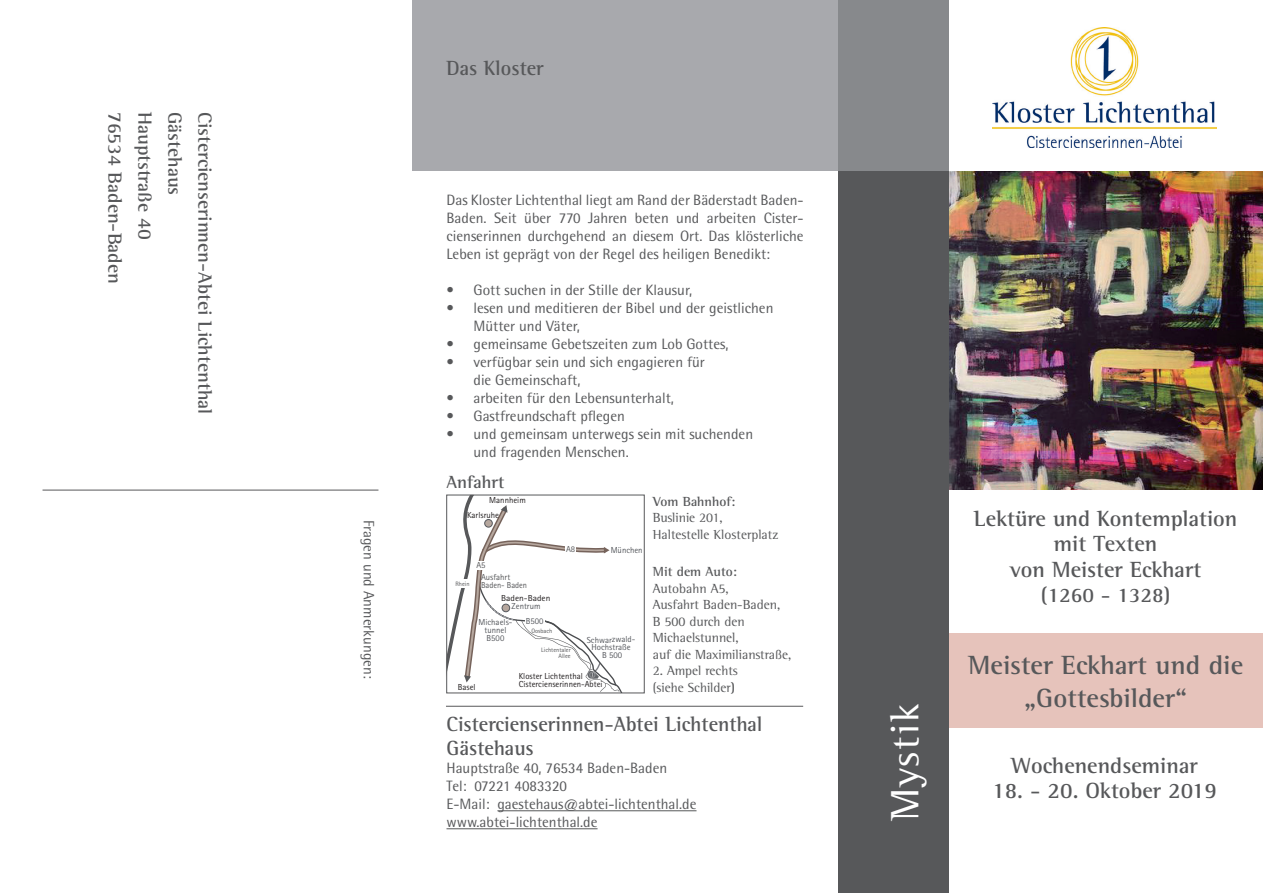
<style>
.page{position:relative;width:1263px;height:893px;background:#fff}
.page>*{position:absolute;margin:0;border:0;box-sizing:border-box;transform-origin:0 0}
.t1{font:40.5px "Rotis Semi Serif";letter-spacing:.05em;color:#fff}
.t2{font:700 27px/33px "Rotis Semi Serif";color:#57585a;text-align:center}
.t3{font:700 22.5px/25.5px "Rotis Semi Serif";color:#57585a;text-align:center}
.t4{font:700 21px/24px "Rotis Semi Serif";color:#57585a}
.t5{font:700 19.5px "Rotis Semi Serif";color:#57585a}
.t6{font:700 18px "Rotis Semi Serif";color:#57585a}
.t7{font:15px/18px "Rotis Semi Sans";color:#57585a}
.t8{font:13.5px/16.5px "Rotis Semi Serif";color:#57585a}
.t9{font:700 13.5px "Rotis Semi Serif";color:#57585a}
.t10{font:8.7px/7.9px "Rotis Sans Serif";color:#231f20}
.t11{font:8.7px/7.9px "Rotis Sans Serif";color:#55585d;text-align:center}
.t12{font:8.7px/7.9px "Rotis Sans Serif";color:#57585a}
.t13{font:8.7px "Rotis Sans Serif";color:#231f20;scale:1.07 1}
.t14{font:6.3px/5.4px "Rotis Sans Serif";color:#57585a;text-align:right}
.s1{font-weight:700}
</style>
<div class="page">
<div style="left:948px;top:634px;width:315px;height:94px;background:#e6c3bb"></div>
<div style="left:412px;top:0;width:426px;height:170px;background:#a8a9ad"></div>
<img style="left:948px;top:170px;width:315px;height:320px">
<hr style="left:497px;top:810px;width:199px;height:1px;background:#57585a">
<hr style="left:446px;top:828px;width:151px;height:1px;background:#57585a">
<div style="left:838px;top:0;width:110px;height:893px;background:#57585a"></div>
<div style="left:838px;top:0;width:110px;height:170px;background:#87898c"></div>
<img style="left:992px;top:28px;width:224px;height:119px">
<hr style="left:43px;top:490px;width:335px;height:1px;background:#57585a">
<hr style="left:446px;top:706px;width:357px;height:1px;background:#57585a">
<svg style="left:446px;top:494px;width:179px;height:200px"></svg>
<h3 class="t5" style="left:127px;top:112px;width:174px;rotate:90deg">76534 Baden-Baden</h3>
<h3 class="t5" style="left:157px;top:112px;width:129px;rotate:90deg">Hauptstraße 40</h3>
<h3 class="t5" style="left:187px;top:112px;width:85px;rotate:90deg">Gästehaus</h3>
<h3 class="t5" style="left:217px;top:112px;width:304px;rotate:90deg">Cistercienserinnen-Abtei Lichtenthal</h3>
<h3 class="t4" style="left:446px;top:56px;width:99px">Das Kloster</h3>
<p class="t7" style="left:446px;top:191px;width:359px;text-align:justify">Das Kloster Lichtenthal liegt am Rand der Bäderstadt Baden-Baden. Seit über 770 Jahren beten und arbeiten Cister&shy;cienserinnen durchgehend an diesem Ort. Das klösterliche Leben ist geprägt von der Regel des heiligen Benedikt:</p>
<p class="t7" style="left:446px;top:281px;width:247px">• Gott suchen in der Stille der Klausur,</p>
<p class="t7" style="left:473px;top:299px;width:301px;text-indent:-27px">• lesen und meditieren der Bibel und der geistlichen<br>Mütter und Väter,</p>
<p class="t7" style="left:446px;top:335px;width:283px">• gemeinsame Gebetszeiten zum Lob Gottes,</p>
<p class="t7" style="left:473px;top:353px;width:233px;text-indent:-27px">• verfügbar sein und sich engagieren für die Gemeinschaft,</p>
<p class="t7" style="left:446px;top:389px;width:229px">• arbeiten für den Lebensunterhalt,</p>
<p class="t7" style="left:446px;top:407px;width:180px">• Gastfreundschaft pflegen</p>
<p class="t7" style="left:473px;top:425px;width:281px;text-indent:-27px">• und gemeinsam unterwegs sein mit suchenden und fragenden Menschen.</p>
<p class="t6" style="left:446px;top:471px;width:60px">Anfahrt</p>
<p class="t9" style="left:653px;top:493px;width:84px">Vom Bahnhof:</p>
<p class="t8" style="left:653px;top:509px;width:127px">Buslinie 201,<br>Haltestelle Klosterplatz</p>
<p class="t9" style="left:653px;top:563px;width:86px">Mit dem Auto:</p>
<p class="t8" style="left:653px;top:580px;width:140px">Autobahn A5,<br>Ausfahrt Baden-Baden,<br>B 500 durch den<br>Michaelstunnel,<br>auf die Maximilianstraße,</p>
<p class="t8" style="left:653px;top:662px;width:87px">2. Ampel rechts (siehe Schilder<span class="s1">)</span></p>
<p class="t10" style="left:489px;top:496px;width:38px">Mannheim</p>
<p class="t7" style="left:378px;top:520px;width:160px;rotate:90deg">Fragen und Anmerkungen:</p>
<h3 class="t3" style="left:974px;top:505px;width:265px">Lektüre und Kontemplation mit Texten<br>von Meister Eckhart</h3>
<p class="t10" style="left:467px;top:511px;width:33px">Karlsruhe</p>
<p class="t12" style="left:566px;top:545px;width:11px">A8</p>
<p class="t11" style="left:611px;top:546px;width:33px">München</p>
<p class="t12" style="left:476px;top:561px;width:11px">A5</p>
<p class="t12" style="left:481px;top:573px;width:48px">Ausfahrt<br>Baden- Baden</p>
<p class="t14" style="left:455px;top:581px;width:16px">Rhein</p>
<h3 class="t4" style="left:1041px;top:583px;width:131px">(1260 - 1328)</h3>
<p class="t13" style="left:501px;top:593px;width:51px">Baden-Baden-</p>
<p class="t11" style="left:512px;top:602px;width:30px">Zentrum</p>
<p class="t11" style="left:526px;top:617px;width:19px">B500</p>
<p class="t11" style="left:478px;top:618px;width:35px">Michaels&shy;tunnel<br>B500</p>
<p class="t14" style="left:531px;top:628px;width:23px">Oosbach</p>
<p class="t11" style="left:587px;top:635px;width:50px">Schwarzwald-<br>Hochstraße<br>B 500</p>
<p class="t14" style="left:541px;top:647px;width:31px">Lichtentaler<br>Allee</p>
<h2 class="t2" style="left:968px;top:649px;width:277px">Meister Eckhart und die „Gottesbilder“</h2>
<p class="t10" style="left:519px;top:672px;width:85px">Kloster Lichtenthal<br>Cistercienserinnen-Abtei</p>
<p class="t10" style="left:458px;top:683px;width:19px">Basel</p>
<h1 class="t1" style="left:881px;top:821px;width:119px;rotate:-90deg">Mystik</h1>
<h3 class="t4" style="left:446px;top:712px;width:317px">Cistercienserinnen-Abtei Lichtenthal<br>Gästehaus</h3>
<p class="t7" style="left:446px;top:759px;width:251px">Hauptstraße 40, 76534 Baden-Baden<br>Tel: 07221 4083320<br>E-Mail: gaestehaus@abtei-lichtenthal.de www.abtei-lichtenthal.de</p>
<h3 class="t3" style="left:1011px;top:752px;width:188px">Wochenendseminar</h3>
<h3 class="t3" style="left:992px;top:778px;width:226px">18. - 20. Oktober 2019</h3>
</div>
